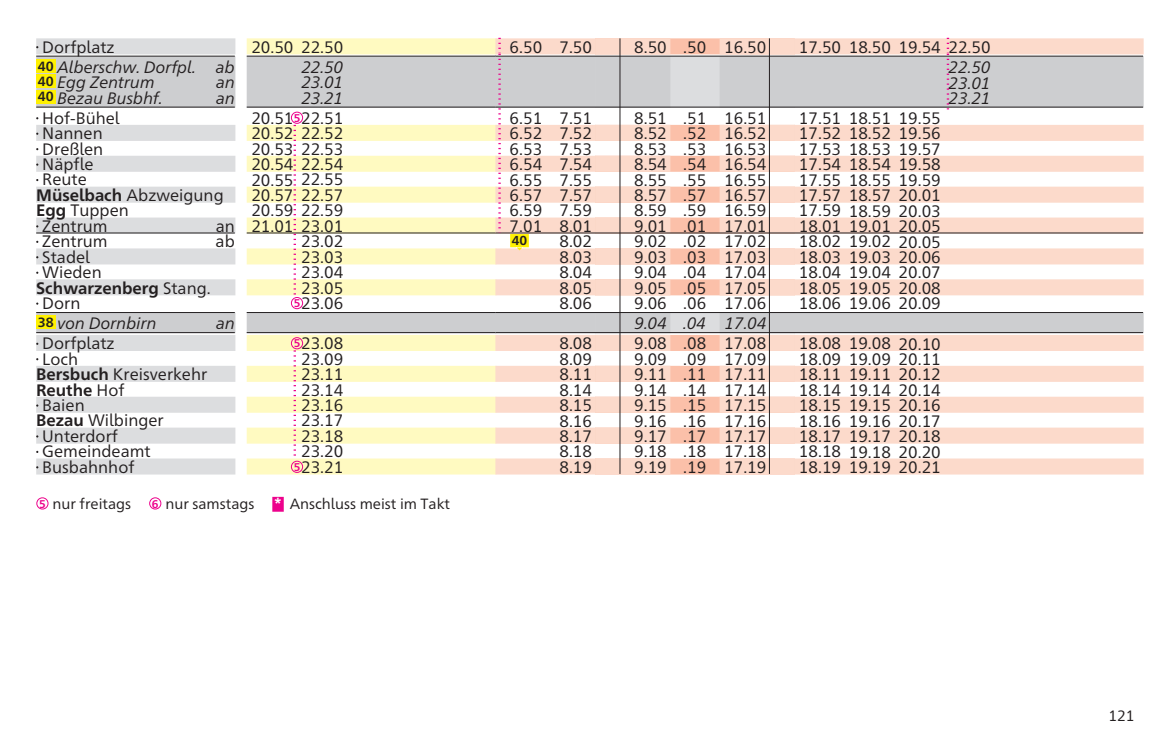
<style>
.page{position:relative;width:1170px;height:745px;background:#fff}
.page>*{position:absolute;margin:0;border:0;box-sizing:border-box;transform-origin:0 0}
.t1{font:16.5px/15.5px "Neue Frutiger VVV";color:#231f20;text-align:justify}
.t2{font:italic 16.5px/15.5px "Neue Frutiger VVV";color:#231f20;text-align:justify}
.t3{font:700 16.5px "Neue Frutiger VVV";color:#231f20}
.t4{font:15px "Neue Frutiger 1450 for VV";color:#231f20}
.t5{font:14.75px "Neue Frutiger VVV";color:#231f20}
.t6{font:700 13px "Neue Frutiger VVV";color:#231f20}
.s1{font-style:normal}
.s2{font-weight:700;font-style:normal;font-size:13.25px}
.s3{font-weight:700}
.s4{font-weight:400}
.s5{font-weight:700;font-size:11.25px;color:#ed028c}
.s6{font-weight:700;color:#fff}
</style>
<div class="page">
<div style="left:36px;top:279px;width:199px;height:16px;background:#dcdddf"></div>
<svg style="left:36px;top:38px;width:199px;height:70px;background:#cdcdcd"></svg>
<div style="left:36px;top:59px;width:19px;height:14px;background:#fff101"></div>
<div style="left:36px;top:74px;width:19px;height:14px;background:#fff101"></div>
<div style="left:36px;top:90px;width:19px;height:13px;background:#fff101"></div>
<div style="left:36px;top:125px;width:199px;height:16px;background:#dcdddf"></div>
<div style="left:36px;top:156px;width:199px;height:16px;background:#dcdddf"></div>
<svg style="left:36px;top:179px;width:199px;height:23px"></svg>
<svg style="left:36px;top:217px;width:199px;height:16px;background:#d7d7d9"></svg>
<svg style="left:36px;top:240px;width:199px;height:24px"></svg>
<svg style="left:36px;top:312px;width:199px;height:39px;background:#cecec7"></svg>
<svg style="left:36px;top:358px;width:199px;height:23px"></svg>
<div style="left:36px;top:397px;width:199px;height:15px;background:#dcdddf"></div>
<div style="left:36px;top:427px;width:199px;height:16px;background:#dcdddf"></div>
<div style="left:36px;top:458px;width:199px;height:16px;background:#dcdddf"></div>
<div style="left:291px;top:297px;width:12px;height:12px;border:1px solid #ed028c;border-radius:50%"></div>
<svg style="left:247px;top:312px;width:896px;height:162px"></svg>
<hr style="left:619px;top:38px;width:1px;height:435px;background:#231f20">
<hr style="left:769px;top:38px;width:1px;height:435px;background:#231f20">
<svg style="left:247px;top:38px;width:896px;height:257px"></svg>
<div style="left:36px;top:497px;width:12px;height:12px;border:1px solid #ed028c;border-radius:50%"></div>
<div style="left:149px;top:497px;width:12px;height:12px;border:1px solid #ed028c;border-radius:50%"></div>
<svg style="left:272px;top:496px;width:12px;height:15px"></svg>
<p class="t2" style="left:38px;top:38px;width:198px;line-height:20px"><span class="s1">Dorfplatz<br></span><span class="s2">40</span> Alberschw. Dorfpl. ab</p>
<p class="t2" style="left:38px;top:76px;width:118px"><span class="s2">40</span> Egg Zentrum</p>
<p class="t2" style="left:216px;top:76px;width:20px">an</p>
<p class="t2" style="left:38px;top:91px;width:126px"><span class="s2">40</span> Bezau Busbhf.</p>
<p class="t2" style="left:216px;top:91px;width:20px">an</p>
<p class="t1" style="left:42px;top:110px;width:79px">Hof-Bühel</p>
<p class="t1" style="left:42px;top:126px;width:62px">Nannen</p>
<p class="t1" style="left:42px;top:141px;width:63px">Dreßlen</p>
<p class="t1" style="left:42px;top:157px;width:53px">Näpfle</p>
<p class="t1" style="left:42px;top:172px;width:46px">Reute</p>
<p class="t1" style="left:36px;top:188px;width:189px"><span class="s3">Müselbach</span> Abzweigung</p>
<p class="t1" style="left:36px;top:203px;width:94px"><span class="s3">Egg</span> Tuppen</p>
<p class="t1" style="left:42px;top:218px;width:67px">Zentrum</p>
<p class="t1" style="left:216px;top:218px;width:21px">an</p>
<p class="t1" style="left:42px;top:234px;width:67px">Zentrum</p>
<p class="t1" style="left:215px;top:234px;width:21px">ab</p>
<p class="t1" style="left:42px;top:249px;width:49px">Stadel</p>
<p class="t1" style="left:42px;top:265px;width:61px">Wieden</p>
<p class="t3" style="left:36px;top:281px;width:176px">Schwarzenberg <span class="s4">Stang.</span></p>
<p class="t1" style="left:42px;top:296px;width:40px">Dorn</p>
<p class="t2" style="left:38px;top:317px;width:120px"><span class="s2">38</span> von Dornbirn</p>
<p class="t2" style="left:216px;top:317px;width:20px">an</p>
<p class="t1" style="left:42px;top:336px;width:74px">Dorfplatz</p>
<p class="t1" style="left:42px;top:351px;width:37px">Loch</p>
<p class="t1" style="left:36px;top:367px;width:172px"><span class="s3">Bersbuch</span> Kreisverkehr</p>
<p class="t3" style="left:36px;top:383px;width:90px">Reuthe <span class="s4">Hof</span></p>
<p class="t1" style="left:42px;top:397px;width:44px">Baien</p>
<p class="t1" style="left:36px;top:413px;width:129px"><span class="s3">Bezau</span> Wilbinger</p>
<p class="t1" style="left:42px;top:428px;width:77px">Unterdorf</p>
<p class="t1" style="left:42px;top:444px;width:110px">Gemeindeamt</p>
<p class="t1" style="left:42px;top:459px;width:94px">Busbahnhof</p>
<p class="t1" style="left:251px;top:39px;width:44px">20.50</p>
<p class="t1" style="left:301px;top:40px;width:44px">22.50</p>
<p class="t2" style="left:301px;top:60px;width:43px">22.50<br>23.01<br>23.21</p>
<p class="t1" style="left:294px;top:126px;width:51px;text-align:center">22.52<br>22.53<br>22.54<br>22.55<br>22.57<br>22.59<br>23.01<br>23.02<br>23.03<br>23.04<br>23.05<br><span class="s5">5</span>23.06</p>
<p class="t1" style="left:294px;top:336px;width:51px;text-align:center"><span class="s5">5</span>23.08<br>23.09<br>23.11<br>23.14<br>23.16<br>23.17<br>23.18<br>23.20<br><span class="s5">5</span>23.21</p>
<p class="t1" style="left:251px;top:110px;width:93px;text-align:left">20.51<span class="s5">5</span>22.51<br>20.52<br>20.53<br>20.54<br>20.55<br>20.57<br>20.59<br>21.01</p>
<p class="t5" style="left:39px;top:496px;width:94px"><span class="s5">5</span> nur freitags</p>
<p class="t5" style="left:152px;top:496px;width:104px"><span class="s5">6</span> nur samstags</p>
<p class="t5" style="left:274px;top:496px;width:178px"><span class="s6">*</span> Anschluss meist im Takt</p>
<p class="t1" style="left:509px;top:39px;width:34px">6.50</p>
<p class="t1" style="left:559px;top:39px;width:34px">7.50</p>
<p class="t1" style="left:509px;top:110px;width:34px">6.51<br>6.52<br>6.53<br>6.54<br>6.55<br>6.57<br>6.59<br>7.01</p>
<p class="t6" style="left:511px;top:235px;width:17px">40</p>
<p class="t1" style="left:559px;top:110px;width:34px">7.51<br>7.52<br>7.53<br>7.54<br>7.55<br>7.57<br>7.59<br>8.01<br>8.02<br>8.03<br>8.04<br>8.05<br>8.06</p>
<p class="t1" style="left:559px;top:336px;width:34px">8.08<br>8.09<br>8.11<br>8.14<br>8.15<br>8.16<br>8.17<br>8.18<br>8.19</p>
<p class="t1" style="left:634px;top:40px;width:134px">8.50 .50 16.50</p>
<p class="t1" style="left:634px;top:110px;width:134px">8.51 .51 16.51<br>8.52 .52 16.52<br>8.53 .53 16.53<br>8.54 .54 16.54<br>8.55 .55 16.55<br>8.57 .57 16.57<br>8.59 .59 16.59<br>9.01 .01 17.01<br>9.02 .02 17.02<br>9.03 .03 17.03<br>9.04 .04 17.04<br>9.05 .05 17.05<br>9.06 .06 17.06</p>
<p class="t2" style="left:634px;top:317px;width:133px">9.04 .04 17.04</p>
<p class="t1" style="left:634px;top:336px;width:134px">9.08 .08 17.08<br>9.09 .09 17.09<br>9.11 .11 17.11<br>9.14 .14 17.14<br>9.15 .15 17.15<br>9.16 .16 17.16<br>9.17 .17 17.17<br>9.18 .18 17.18<br>9.19 .19 17.19</p>
<p class="t1" style="left:799px;top:40px;width:44px">17.50</p>
<p class="t1" style="left:799px;top:111px;width:44px">17.51<br>17.52<br>17.53<br>17.54<br>17.55<br>17.57<br>17.59<br>18.01<br>18.02<br>18.03<br>18.04<br>18.05<br>18.06</p>
<p class="t1" style="left:799px;top:336px;width:44px">18.08<br>18.09<br>18.11<br>18.14<br>18.15<br>18.16<br>18.17<br>18.18<br>18.19</p>
<p class="t1" style="left:848px;top:40px;width:44px">18.50</p>
<p class="t1" style="left:848px;top:111px;width:44px">18.51<br>18.52<br>18.53<br>18.54<br>18.55<br>18.57<br>18.59<br>19.01<br>19.02<br>19.03<br>19.04<br>19.05<br>19.06</p>
<p class="t1" style="left:848px;top:336px;width:44px">19.08<br>19.09<br>19.11<br>19.14<br>19.15<br>19.16<br>19.17<br>19.18<br>19.19</p>
<p class="t1" style="left:898px;top:40px;width:44px">19.54</p>
<p class="t1" style="left:898px;top:111px;width:44px">19.55<br>19.56<br>19.57<br>19.58<br>19.59<br>20.01<br>20.03<br>20.05<br>20.05<br>20.06<br>20.07<br>20.08<br>20.09</p>
<p class="t1" style="left:898px;top:336px;width:44px">20.10<br>20.11<br>20.12<br>20.14<br>20.16<br>20.17<br>20.18<br>20.20<br>20.21</p>
<p class="t1" style="left:948px;top:40px;width:44px">22.50</p>
<p class="t2" style="left:948px;top:61px;width:43px">22.50<br>23.01<br>23.21</p>
<p class="t4" style="left:1108px;top:704px;width:27px">121</p>
</div>
